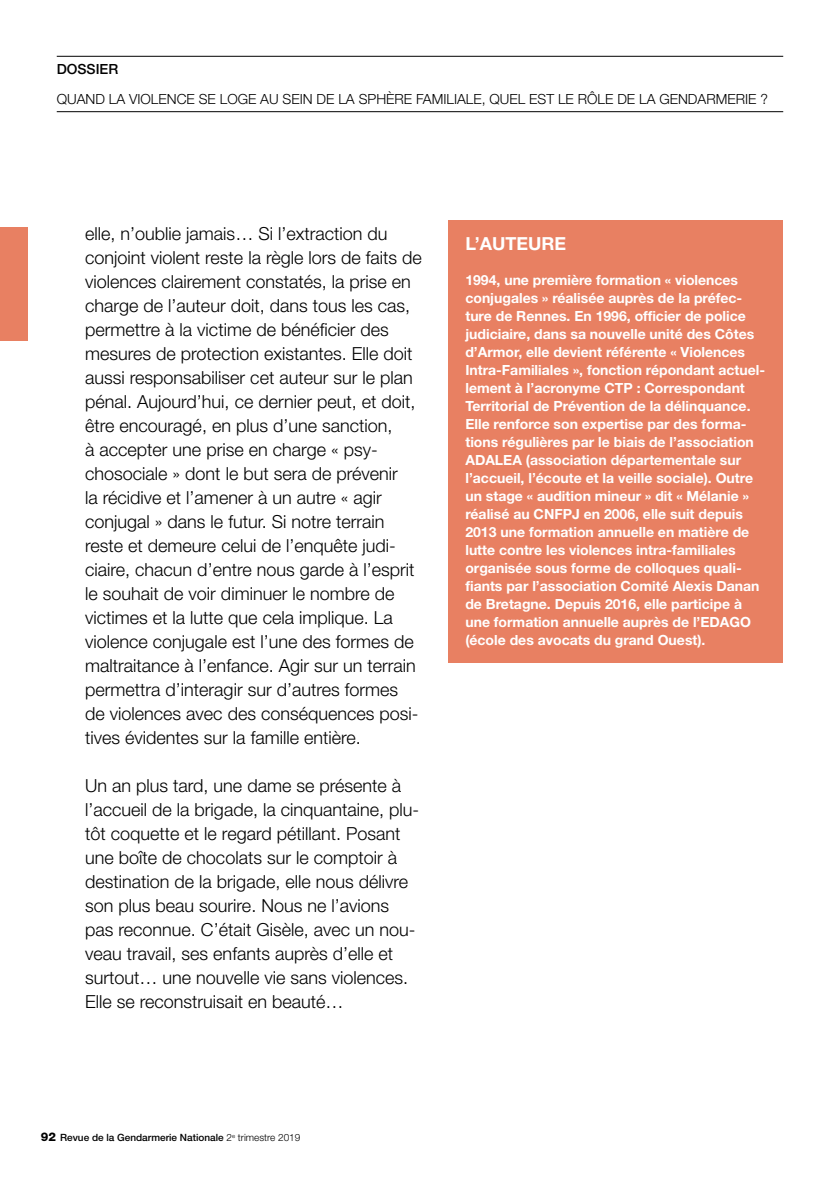
<style>
.page{position:relative;width:840px;height:1191px;background:#fff}
.page>*{position:absolute;margin:0;border:0;box-sizing:border-box;transform-origin:0 0}
.t1{font:300 18px/24px "Helvetica Neue LT Std";color:#000}
.t2{font:700 18px "Helvetica Neue LT Std";color:#fff}
.t3{font:700 14px/18px "Helvetica Neue LT Std";color:#fff}
.t4{font:300 14px "Helvetica Neue LT Std";color:#000}
.t5{font:500 14px "Helvetica Neue LT Std";color:#000}
.t6{font:500 10px "Helvetica Neue LT Std";color:#000}
.s1{font-weight:800;font-size:12px}
.s2{font-weight:300}
</style>
<div class="page">
<div style="left:0;top:227px;width:28px;height:113px;background:#e88062"></div>
<hr style="left:57px;top:56px;width:725px;height:1px;background:#000">
<hr style="left:57px;top:111px;width:725px;height:1px;background:#000">
<div style="left:448px;top:220px;width:334px;height:442px;background:#e88062"></div>
<p class="t5" style="left:57px;top:60px;width:63px">DOSSIER</p>
<p class="t4" style="left:57px;top:90px;width:712px">QUAND LA VIOLENCE SE LOGE AU SEIN DE LA SPHÈRE FAMILIALE, QUEL EST LE RÔLE DE LA GENDARMERIE ?</p>
<p class="t1" style="left:85px;top:221px;width:338px">elle, n’oublie jamais… Si l’extraction du conjoint violent reste la règle lors de faits de violences clairement constatés, la prise en charge de l’auteur doit, dans tous les cas, permettre à la victime de bénéficier des mesures de protection existantes. Elle doit aussi responsabiliser cet auteur sur le plan pénal. Aujourd’hui, ce dernier peut, et doit, être encouragé, en plus d’une sanction,<br>à accepter une prise en charge « psy&shy;chosociale » dont le but sera de prévenir<br>la récidive et l’amener à un autre « agir conjugal » dans le futur. Si notre terrain reste et demeure celui de l’enquête judi&shy;ciaire, chacun d’entre nous garde à l’esprit le souhait de voir diminuer le nombre de victimes et la lutte que cela implique. La violence conjugale est l’une des formes de maltraitance à l’enfance. Agir sur un terrain permettra d’interagir sur d’autres formes de violences avec des conséquences posi&shy;tives évidentes sur la famille entière.</p>
<p class="t1" style="left:85px;top:773px;width:335px">Un an plus tard, une dame se présente à l’accueil de la brigade, la cinquantaine, plu&shy;tôt coquette et le regard pétillant. Posant une boîte de chocolats sur le comptoir à destination de la brigade, elle nous délivre son plus beau sourire. Nous ne l’avions pas reconnue. C’était Gisèle, avec un nou&shy;veau travail, ses enfants auprès d’elle et surtout… une nouvelle vie sans violences.<br>Elle se reconstruisait en beauté…</p>
<p class="t2" style="left:465px;top:232px;width:102px">L’AUTEURE</p>
<p class="t3" style="left:465px;top:270px;width:301px">1994, une première formation « violences conjugales » réalisée auprès de la préfec&shy;ture de Rennes. En 1996, officier de police judiciaire, dans sa nouvelle unité des Côtes d’Armor, elle devient référente « Violences Intra-Familiales », fonction répondant actuel&shy;lement à l’acronyme CTP : Correspondant Territorial de Prévention de la délinquance.<br>Elle renforce son expertise par des forma&shy;tions régulières par le biais de l’association ADALEA (association départementale sur l’accueil, l’écoute et la veille sociale). Outre un stage « audition mineur » dit « Mélanie » réalisé au CNFPJ en 2006, elle suit depuis 2013 une formation annuelle en matière de lutte contre les violences intra-familiales organisée sous forme de colloques quali&shy;fiants par l’association Comité Alexis Danan de Bretagne. Depuis 2016, elle participe à une formation annuelle auprès de l’EDAGO (école des avocats du grand Ouest).</p>
<p class="t6" style="left:41px;top:1131px;width:261px"><span class="s1">92</span> Revue de la Gendarmerie Nationale <span class="s2">2</span><sup>e</sup> <span class="s2">trimestre 2019</span></p>
</div>
